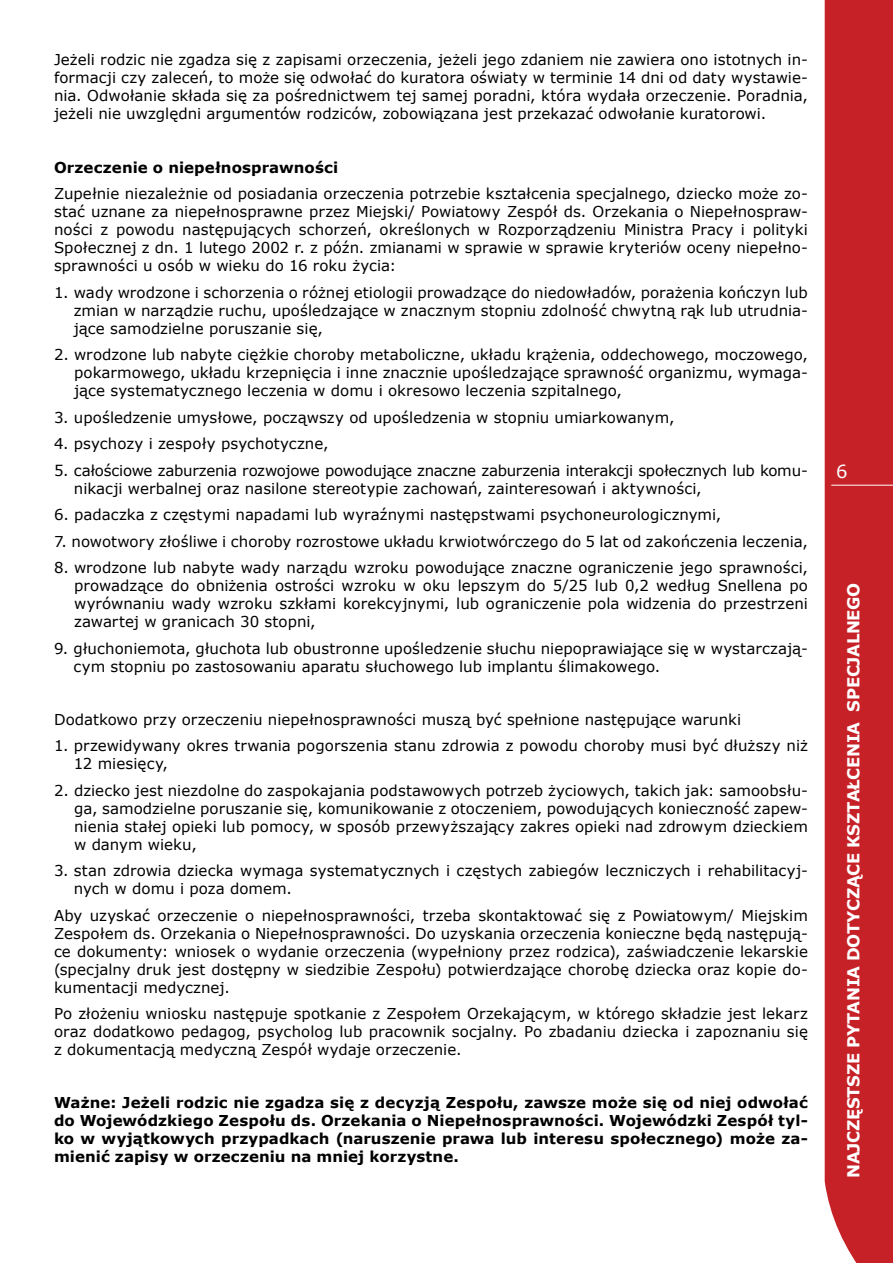
<style>
.page{position:relative;width:893px;height:1263px;background:#fff}
.page>*{position:absolute;margin:0;border:0;box-sizing:border-box;transform-origin:0 0}
.t1{font:18px "Verdana";color:#fff}
.t2{font:700 16.5px "Verdana";letter-spacing:-.02em;color:#fff}
.t3{font:15px/18px "Verdana";color:#000;text-align:justify}
.t4{font:700 15px/18px "Verdana";letter-spacing:.005em;color:#000;text-align:justify}
</style>
<div class="page">
<div style="left:825px;top:0;width:68px;height:1263px;background:#c72128"></div>
<hr style="left:831px;top:485px;width:62px;height:1px;background:#fff">
<p class="t3" style="left:54px;top:51px;width:755px">Jeżeli rodzic nie zgadza się z zapisami orzeczenia, jeżeli jego zdaniem nie zawiera ono istotnych in&shy;formacji czy zaleceń, to może się odwołać do kuratora oświaty w terminie 14 dni od daty wystawie&shy;nia. Odwołanie składa się za pośrednictwem tej samej poradni, która wydała orzeczenie. Poradnia, jeżeli nie uwzględni argumentów rodziców, zobowiązana jest przekazać odwołanie kuratorowi.</p>
<p class="t4" style="left:54px;top:158px;width:286px">Orzeczenie o niepełnosprawności</p>
<p class="t3" style="left:54px;top:185px;width:755px">Zupełnie niezależnie od posiadania orzeczenia potrzebie kształcenia specjalnego, dziecko może zo&shy;stać uznane za niepełnosprawne przez Miejski/ Powiatowy Zespół ds. Orzekania o Niepełnospraw&shy;ności z powodu następujących schorzeń, określonych w Rozporządzeniu Ministra Pracy i polityki Społecznej z dn. 1 lutego 2002 r. z późn. zmianami w sprawie w sprawie kryteriów oceny niepełno&shy;sprawności u osób w wieku do 16 roku życia:</p>
<p class="t3" style="left:74px;top:283px;width:736px;text-indent:-20px">1. wady wrodzone i schorzenia o różnej etiologii prowadzące do niedowładów, porażenia kończyn lub zmian w narządzie ruchu, upośledzające w znacznym stopniu zdolność chwytną rąk lub utrudnia&shy;jące samodzielne poruszanie się,</p>
<p class="t3" style="left:74px;top:346px;width:735px;text-indent:-20px">2. wrodzone lub nabyte ciężkie choroby metaboliczne, układu krążenia, oddechowego, moczowego, pokarmowego, układu krzepnięcia i inne znacznie upośledzające sprawność organizmu, wymaga&shy;jące systematycznego leczenia w domu i okresowo leczenia szpitalnego,</p>
<p class="t3" style="left:54px;top:408px;width:622px">3. upośledzenie umysłowe, począwszy od upośledzenia w stopniu umiarkowanym,</p>
<p class="t3" style="left:54px;top:435px;width:276px">4. psychozy i zespoły psychotyczne,</p>
<p class="t3" style="left:74px;top:461px;width:735px;text-indent:-20px">5. całościowe zaburzenia rozwojowe powodujące znaczne zaburzenia interakcji społecznych lub komu&shy;nikacji werbalnej oraz nasilone stereotypie zachowań, zainteresowań i aktywności,</p>
<p class="t3" style="left:54px;top:506px;width:669px">6. padaczka z częstymi napadami lub wyraźnymi następstwami psychoneurologicznymi,</p>
<p class="t3" style="left:54px;top:532px;width:755px">7. nowotwory złośliwe i choroby rozrostowe układu krwiotwórczego do 5 lat od zakończenia leczenia,</p>
<p class="t3" style="left:74px;top:559px;width:735px;text-indent:-20px">8. wrodzone lub nabyte wady narządu wzroku powodujące znaczne ograniczenie jego sprawności, prowadzące do obniżenia ostrości wzroku w oku lepszym do 5/25 lub 0,2 według Snellena po wyrównaniu wady wzroku szkłami korekcyjnymi, lub ograniczenie pola widzenia do przestrzeni zawartej w granicach 30 stopni,</p>
<p class="t3" style="left:74px;top:639px;width:736px;text-indent:-20px">9. głuchoniemota, głuchota lub obustronne upośledzenie słuchu niepoprawiające się w wystarczają&shy;cym stopniu po zastosowaniu aparatu słuchowego lub implantu ślimakowego.</p>
<p class="t3" style="left:54px;top:710px;width:689px">Dodatkowo przy orzeczeniu niepełnosprawności muszą być spełnione następujące warunki</p>
<p class="t3" style="left:74px;top:737px;width:736px;text-indent:-20px">1. przewidywany okres trwania pogorszenia stanu zdrowia z powodu choroby musi być dłuższy niż<br>12 miesięcy,</p>
<p class="t3" style="left:74px;top:781px;width:735px;text-indent:-20px">2. dziecko jest niezdolne do zaspokajania podstawowych potrzeb życiowych, takich jak: samoobsłu&shy;ga, samodzielne poruszanie się, komunikowanie z otoczeniem, powodujących konieczność zapew&shy;nienia stałej opieki lub pomocy, w sposób przewyższający zakres opieki nad zdrowym dzieckiem w danym wieku,</p>
<p class="t3" style="left:74px;top:862px;width:735px;text-indent:-20px">3. stan zdrowia dziecka wymaga systematycznych i częstych zabiegów leczniczych i rehabilitacyj&shy;nych w domu i poza domem.</p>
<p class="t3" style="left:54px;top:906px;width:755px">Aby uzyskać orzeczenie o niepełnosprawności, trzeba skontaktować się z Powiatowym/ Miejskim Zespołem ds. Orzekania o Niepełnosprawności. Do uzyskania orzeczenia konieczne będą następują&shy;ce dokumenty: wniosek o wydanie orzeczenia (wypełniony przez rodzica), zaświadczenie lekarskie (specjalny druk jest dostępny w siedzibie Zespołu) potwierdzające chorobę dziecka oraz kopie do&shy;kumentacji medycznej.</p>
<p class="t3" style="left:54px;top:1005px;width:755px">Po złożeniu wniosku następuje spotkanie z Zespołem Orzekającym, w którego składzie jest lekarz oraz dodatkowo pedagog, psycholog lub pracownik socjalny. Po zbadaniu dziecka i zapoznaniu się z dokumentacją medyczną Zespół wydaje orzeczenie.</p>
<p class="t4" style="left:54px;top:1094px;width:755px">Ważne: Jeżeli rodzic nie zgadza się z decyzją Zespołu, zawsze może się od niej odwołać do Wojewódzkiego Zespołu ds. Orzekania o Niepełnosprawności. Wojewódzki Zespół tyl&shy;ko w wyjątkowych przypadkach (naruszenie prawa lub interesu społecznego) może za&shy;mienić zapisy w orzeczeniu na mniej korzystne.</p>
<p class="t1" style="left:836px;top:460px;width:13px">6</p>
<p class="t2" style="left:843px;top:1178px;width:596px;rotate:-90deg">NAJCZĘSTSZE PYTANIA DOTYCZĄCE KSZTAŁCENIA SPECJALNEGO</p>
</div>
